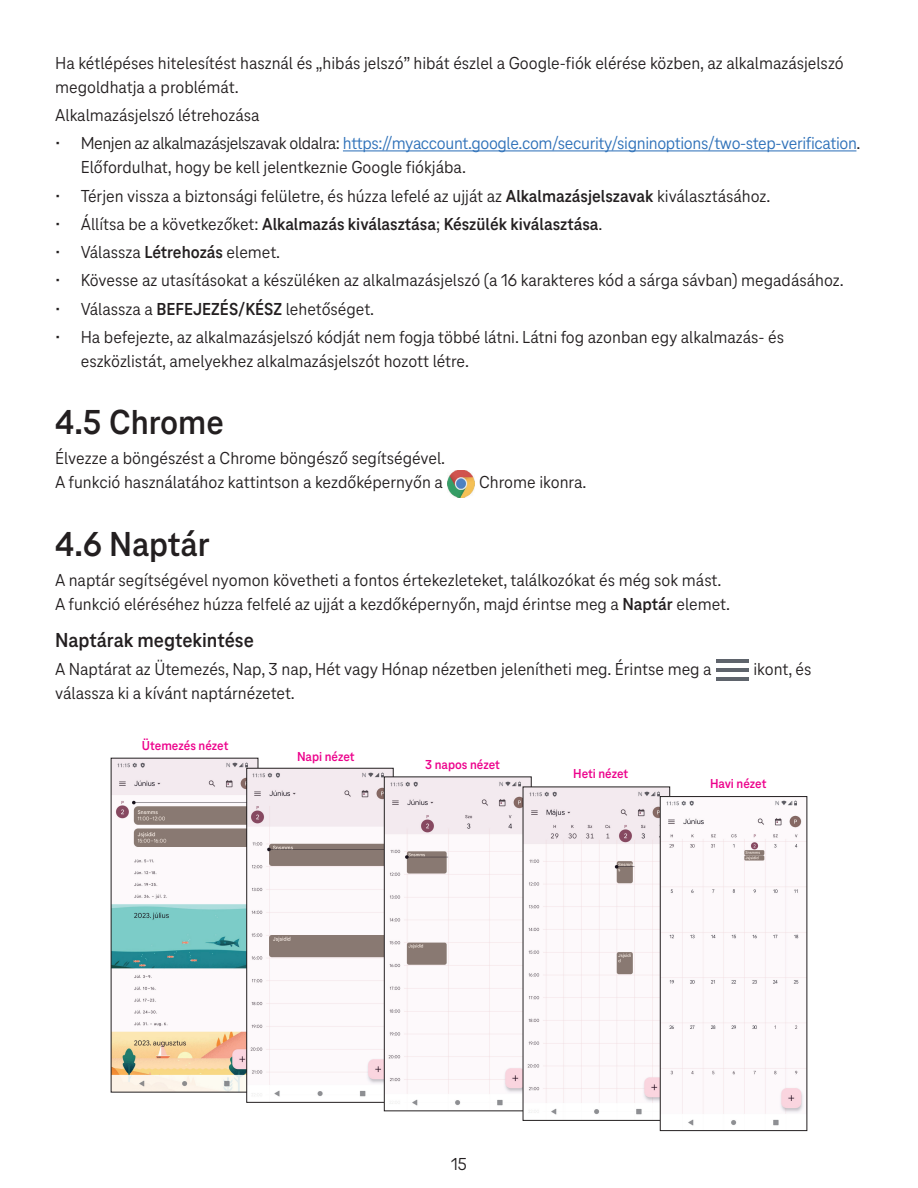
<style>
.page{position:relative;width:918px;height:1188px;background:#fff}
.page>*{position:absolute;margin:0;border:0;box-sizing:border-box;transform-origin:0 0}
.t1{font:700 36px "Tele Neo";color:#231f20}
.t2{font:700 21px "Tele Neo";color:#231f20}
.t3{font:18px/24px "Tele Neo";color:#231f20}
.t4{font:18px/24px "Tele Neo";letter-spacing:-.02em;color:#231f20}
.t5{font:700 18px "Tele Neo";color:#231f20}
.t6{font:700 13.5px "Tele Neo";color:#ed028c}
.s1{color:#2e71b9}
.s2{font-weight:700}
.s3{font-weight:400}
</style>
<div class="page">
<hr style="left:343px;top:150px;width:513px;height:1px;background:#2e71b9">
<img style="left:447px;top:470px;width:27px;height:27px">
<hr style="left:716px;top:659px;width:33px;height:3px;background:#5f646c">
<hr style="left:716px;top:668px;width:33px;height:3px;background:#5f646c">
<hr style="left:716px;top:677px;width:33px;height:3px;background:#5f646c">
<svg style="left:110px;top:757px;width:149px;height:336px"></svg>
<svg style="left:246px;top:767px;width:148px;height:336px"></svg>
<svg style="left:384px;top:776px;width:148px;height:336px"></svg>
<svg style="left:522px;top:786px;width:148px;height:335px"></svg>
<svg style="left:660px;top:796px;width:148px;height:335px"></svg>
<p class="t3" style="left:55px;top:52px;width:790px">Ha kétlépéses hitelesítést használ és „hibás jelszó” hibát észlel a Google-fiók elérése közben, az alkalmazásjelszó megoldhatja a problémát.</p>
<p class="t3" style="left:55px;top:104px;width:206px">Alkalmazásjelszó létrehozása</p>
<p class="t4" style="left:81px;top:133px;width:781px;text-indent:-26px">• Menjen az alkalmazásjelszavak oldalra: <span class="s1">https://myaccount.google.com/security/signinoptions/two-step-verification</span>.<br>Előfordulhat, hogy be kell jelentkeznie Google fiókjába.</p>
<p class="t3" style="left:55px;top:185px;width:717px">• Térjen vissza a biztonsági felületre, és húzza lefelé az ujját az <span class="s2">Alkalmazásjelszavak</span> kiválasztásához.</p>
<p class="t5" style="left:55px;top:217px;width:549px"><span class="s3">• Állítsa be a következőket:</span> Alkalmazás kiválasztása<span class="s3">;</span> Készülék kiválasztása<span class="s3">.</span></p>
<p class="t3" style="left:55px;top:242px;width:226px">• Válassza <span class="s2">Létrehozás</span> elemet.</p>
<p class="t3" style="left:55px;top:270px;width:790px">• Kövesse az utasításokat a készüléken az alkalmazásjelszó (a 16 karakteres kód a sárga sávban) megadásához.</p>
<p class="t3" style="left:55px;top:298px;width:321px">• Válassza a <span class="s2">BEFEJEZÉS/KÉSZ</span> lehetőséget.</p>
<p class="t3" style="left:81px;top:326px;width:705px;text-indent:-26px">• Ha befejezte, az alkalmazásjelszó kódját nem fogja többé látni. Látni fog azonban egy alkalmazás- és eszközlistát, amelyekhez alkalmazásjelszót hozott létre.</p>
<h1 class="t1" style="left:55px;top:409px;width:170px">4.5 Chrome</h1>
<p class="t3" style="left:55px;top:448px;width:391px">Élvezze a böngészést a Chrome böngésző segítségével.<br>A funkció használatához kattintson a kezdőképernyőn a</p>
<p class="t3" style="left:479px;top:472px;width:109px">Chrome ikonra.</p>
<h1 class="t1" style="left:55px;top:531px;width:156px">4.6 Naptár</h1>
<p class="t3" style="left:55px;top:569px;width:676px">A naptár segítségével nyomon követheti a fontos értekezleteket, találkozókat és még sok mást.<br>A funkció eléréséhez húzza felfelé az ujját a kezdőképernyőn, majd érintse meg a <span class="s2">Naptár</span> elemet.</p>
<p class="t2" style="left:55px;top:632px;width:200px">Naptárak megtekintése</p>
<p class="t3" style="left:55px;top:658px;width:658px">A Naptárat az Ütemezés, Nap, 3 nap, Hét vagy Hónap nézetben jelenítheti meg. Érintse meg a</p>
<p class="t3" style="left:753px;top:658px;width:60px">ikont, és</p>
<p class="t3" style="left:55px;top:682px;width:241px">válassza ki a kívánt naptárnézetet.</p>
<p class="t6" style="left:142px;top:741px;width:88px">Ütemezés nézet</p>
<p class="t6" style="left:297px;top:752px;width:59px">Napi nézet</p>
<p class="t6" style="left:425px;top:760px;width:76px">3 napos nézet</p>
<p class="t6" style="left:573px;top:769px;width:57px">Heti nézet</p>
<p class="t6" style="left:710px;top:779px;width:58px">Havi nézet</p>
<p class="t3" style="left:451px;top:1154px;width:17px">15</p>
</div>
